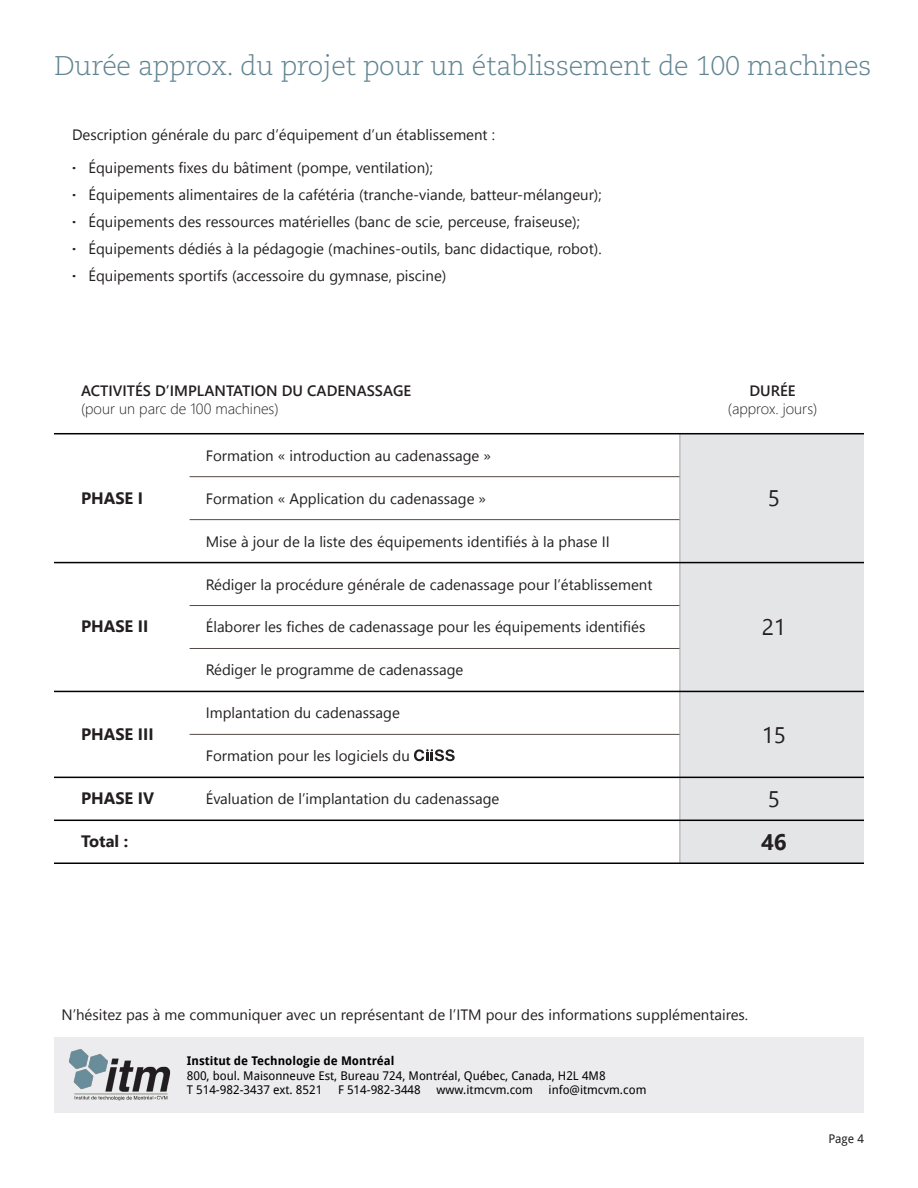
<style>
.page{position:relative;width:918px;height:1188px;background:#fff}
.page>*{position:absolute;margin:0;border:0;box-sizing:border-box;transform-origin:0 0}
.t1{font:300 27px "Caecilia LT Std";letter-spacing:-.01em;color:#618491}
.t2{font:22.5px "Segoe UI";color:#231f20}
.t3{font:700 22.5px "Segoe UI";color:#231f20}
.t4{font:700 16.5px "Segoe UI";color:#231f20}
.Phase_bullet{font:15px "Segoe UI";color:#231f20}
.Phase_text{font:15px "Segoe UI";color:#231f20}
.t5{font:600 15px "Segoe UI";color:#231f20}
.t6{font:300 15px "Segoe UI";color:#231f20}
.t7{font:12px "Droid Sans";color:#000}
.t8{font:700 12px "Droid Sans";color:#000}
.t9{font:12px "Droid Sans";color:#231f20}
.s1{font-weight:700}
</style>
<div class="page">
<div style="left:680px;top:434px;width:184px;height:430px;background:#e4e5e7"></div>
<hr style="left:680px;top:434px;width:1px;height:430px;background:#a7a2a0">
<svg style="left:414px;top:749px;width:41px;height:12px"></svg>
<hr style="left:54px;top:562px;width:810px;height:1px;background:#000">
<hr style="left:190px;top:519px;width:490px;height:1px;background:#524a47">
<hr style="left:190px;top:648px;width:490px;height:1px;background:#524a47">
<hr style="left:190px;top:734px;width:490px;height:1px;background:#524a47">
<hr style="left:190px;top:476px;width:490px;height:1px;background:#524a47">
<hr style="left:190px;top:605px;width:490px;height:1px;background:#524a47">
<hr style="left:54px;top:691px;width:810px;height:1px;background:#000">
<hr style="left:54px;top:777px;width:810px;height:1px;background:#000">
<hr style="left:54px;top:820px;width:810px;height:1px;background:#000">
<hr style="left:54px;top:862px;width:810px;height:2px;background:#000">
<hr style="left:54px;top:433px;width:810px;height:1px;background:#000">
<div style="left:54px;top:1037px;width:810px;height:76px;background:#ececee"></div>
<img style="left:69px;top:1049px;width:102px;height:52px">
<p class="t1" style="left:54px;top:50px;width:819px">Durée approx. du projet pour un établissement de 100 machines</p>
<p class="Phase_text" style="left:72px;top:124px;width:425px">Description générale du parc d’équipement d’un établissement :</p>
<p class="Phase_bullet" style="left:72px;top:157px;width:363px"><span class="s1">·</span> Équipements fixes du bâtiment (pompe, ventilation);</p>
<p class="Phase_bullet" style="left:72px;top:184px;width:531px"><span class="s1">·</span> Équipements alimentaires de la cafétéria (tranche-viande, batteur-mélangeur);</p>
<p class="Phase_bullet" style="left:72px;top:211px;width:510px"><span class="s1">·</span> Équipements des ressources matérielles (banc de scie, perceuse, fraiseuse);</p>
<p class="Phase_bullet" style="left:72px;top:238px;width:531px"><span class="s1">·</span> Équipements dédiés à la pédagogie (machines-outils, banc didactique, robot).</p>
<p class="Phase_bullet" style="left:72px;top:265px;width:376px"><span class="s1">·</span> Équipements sportifs (accessoire du gymnase, piscine)</p>
<p class="t5" style="left:81px;top:380px;width:332px">ACTIVITÉS D’IMPLANTATION DU CADENASSAGE</p>
<p class="t6" style="left:81px;top:398px;width:199px">(pour un parc de 100 machines)</p>
<p class="Phase_bullet" style="left:206px;top:444px;width:287px">Formation « introduction au cadenassage »</p>
<p class="t4" style="left:81px;top:485px;width:64px">PHASE I</p>
<p class="t4" style="left:81px;top:614px;width:69px">PHASE II</p>
<p class="t4" style="left:81px;top:721px;width:74px">PHASE III</p>
<p class="t4" style="left:81px;top:786px;width:75px">PHASE IV</p>
<p class="t4" style="left:81px;top:829px;width:49px">Total :</p>
<p class="Phase_bullet" style="left:206px;top:487px;width:282px">Formation « Application du cadenassage »</p>
<p class="Phase_bullet" style="left:206px;top:530px;width:406px">Mise à jour de la liste des équipements identifiés à la phase II</p>
<p class="Phase_bullet" style="left:206px;top:573px;width:448px">Rédiger la procédure générale de cadenassage pour l’établissement</p>
<p class="Phase_bullet" style="left:206px;top:616px;width:441px">Élaborer les fiches de cadenassage pour les équipements identifiés</p>
<p class="Phase_bullet" style="left:206px;top:659px;width:259px">Rédiger le programme de cadenassage</p>
<p class="Phase_bullet" style="left:206px;top:702px;width:196px">Implantation du cadenassage</p>
<p class="Phase_bullet" style="left:206px;top:745px;width:206px">Formation pour les logiciels du</p>
<p class="Phase_bullet" style="left:206px;top:788px;width:295px">Évaluation de l’implantation du cadenassage</p>
<p class="t5" style="left:750px;top:380px;width:48px">DURÉE</p>
<p class="t6" style="left:728px;top:398px;width:91px">(approx. jours)</p>
<p class="t2" style="left:768px;top:481px;width:14px">5</p>
<p class="t2" style="left:762px;top:610px;width:26px">21</p>
<p class="t2" style="left:762px;top:718px;width:26px">15</p>
<p class="t2" style="left:768px;top:782px;width:14px">5</p>
<p class="t3" style="left:761px;top:825px;width:27px">46</p>
<p class="Phase_bullet" style="left:62px;top:1004px;width:688px">N’hésitez pas à me communiquer avec un représentant de l’ITM pour des informations supplémentaires.</p>
<p class="t8" style="left:187px;top:1053px;width:209px">Institut de Technologie de Montréal</p>
<p class="t7" style="left:187px;top:1067px;width:420px">800, boul. Maisonneuve Est, Bureau 724, Montréal, Québec, Canada, H2L 4M8</p>
<p class="t7" style="left:187px;top:1082px;width:137px">T 514-982-3437 ext. 8521</p>
<p class="t7" style="left:338px;top:1082px;width:84px">F 514-982-3448</p>
<p class="t7" style="left:436px;top:1082px;width:98px">www.itmcvm.com</p>
<p class="t7" style="left:549px;top:1082px;width:99px">info@itmcvm.com</p>
<p class="t9" style="left:828px;top:1130px;width:37px">Page 4</p>
</div>
